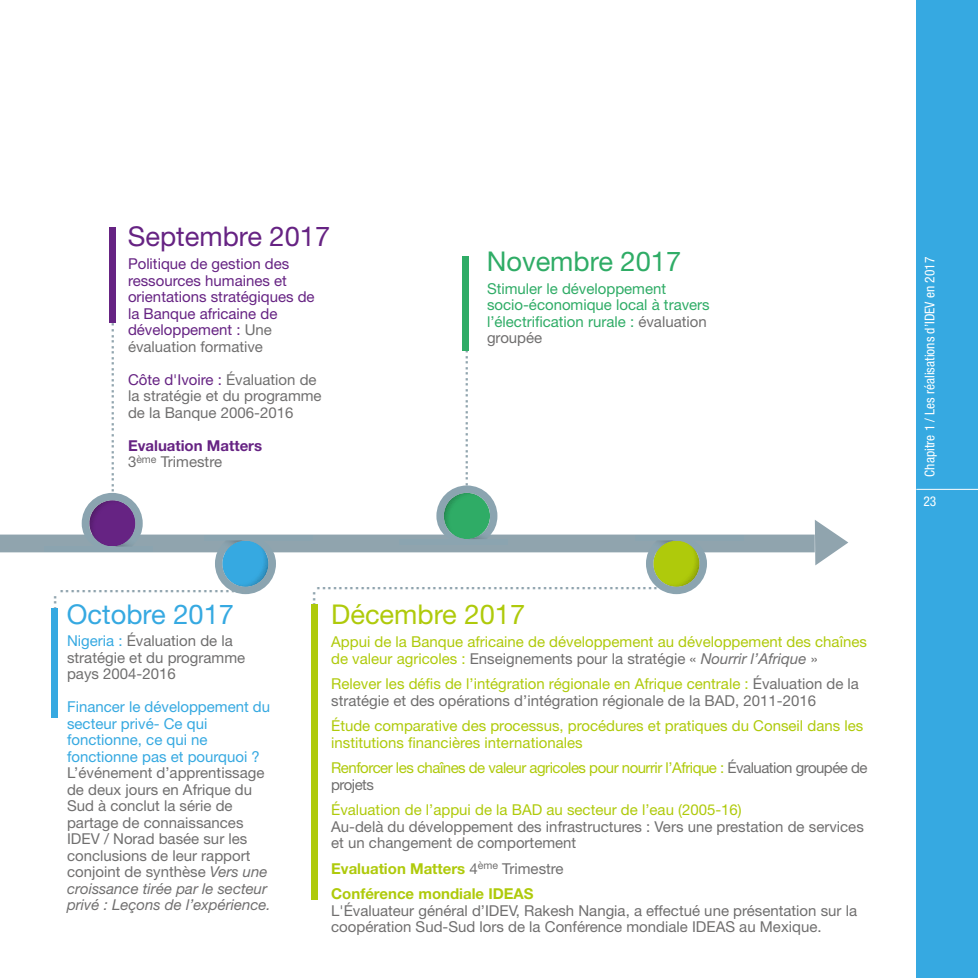
<style>
.page{position:relative;width:978px;height:978px;background:#fff}
.page>*{position:absolute;margin:0;border:0;box-sizing:border-box;transform-origin:0 0}
.t1{font:27.3px "Helvetica Neue LT Std";color:#662383}
.t2{font:27.3px "Helvetica Neue LT Std";color:#afca0b}
.t3{font:27.3px "Helvetica Neue LT Std";color:#2fac66}
.t4{font:27.3px "Helvetica Neue LT Std";color:#36a9e1}
.t5{font:18px "Museo Sans 700";color:#90a4ae}
.t6{font:15px/16.5px "Helvetica Neue LT Std";color:#706f6f}
.t7{font:15px/16.5px "Helvetica Neue LT Std";color:#afca0b}
.t8{font:15px/16.5px "Helvetica Neue LT Std";color:#662383}
.t9{font:15px/16.5px "Helvetica Neue LT Std";color:#2fac66}
.t10{font:15px/16.5px "Helvetica Neue LT Std";color:#36a9e1}
.t11{font:15px/16.5px "Helvetica Neue LT Std";letter-spacing:-.035em;color:#afca0b}
.t12{font:700 15px/25.5px "Helvetica Neue LT Std";color:#afca0b}
.t13{font:700 15px/16.5px "Helvetica Neue LT Std";color:#662383}
.t14{font:condensed 13.5px "Helvetica Neue LT Std";color:#fff}
.s1{color:#706f6f}
.s2{color:#662383}
.s3{font-weight:400;color:#706f6f}
.s4{color:#36a9e1}
.s5{font-style:italic}
.s6{font-style:italic;color:#706f6f}
.s7{color:#afca0b}
</style>
<div class="page">
<div style="left:311px;top:604px;width:6px;height:296px;background:#afca0b"></div>
<svg style="left:815px;top:520px;width:33px;height:45px"></svg>
<div style="left:0;top:535px;width:815px;height:17px;background:#90a4ae"></div>
<div style="left:109px;top:227px;width:7px;height:96px;background:#662383"></div>
<div style="left:45px;top:546px;width:108px;height:6px;background:#8ba4b0"></div>
<svg style="left:82px;top:493px;width:61px;height:54px"></svg>
<div style="left:635px;top:535px;width:109px;height:6px;background:#8ba4b0"></div>
<svg style="left:646px;top:540px;width:61px;height:54px"></svg>
<div style="left:204px;top:535px;width:109px;height:6px;background:#8ba4b0"></div>
<svg style="left:215px;top:540px;width:61px;height:54px"></svg>
<div style="left:51px;top:608px;width:6px;height:110px;background:#36a9e1"></div>
<div style="left:463px;top:256px;width:6px;height:95px;background:#2fac66"></div>
<div style="left:399px;top:539px;width:109px;height:6px;background:#8ba4b0"></div>
<svg style="left:436px;top:485px;width:61px;height:54px"></svg>
<div style="left:916px;top:0;width:62px;height:978px;background:#36a9e1"></div>
<hr style="left:916px;top:489px;width:62px;height:1px;background:#fff">
<p class="t5" style="left:128px;top:322px;width:177px;rotate:90deg">................................</p>
<h1 class="t1" style="left:128px;top:220px;width:204px">Septembre 2017</h1>
<p class="t8" style="left:128px;top:255px;width:188px">Politique de gestion des ressources humaines et orientations stratégiques de la Banque africaine de développement : <span class="s1">Une évaluation formative</span></p>
<p class="t6" style="left:128px;top:371px;width:195px"><span class="s2">Côte d'Ivoire :</span> Évaluation de la stratégie et du programme de la Banque 2006-2016</p>
<p class="t13" style="left:128px;top:437px;width:136px">Evaluation Matters<br><span class="s3">3</span><sup>ème</sup> <span class="s3">Trimestre</span></p>
<p class="t5" style="left:482px;top:349px;width:155px;rotate:90deg">............................</p>
<h1 class="t3" style="left:487px;top:245px;width:196px">Novembre 2017</h1>
<p class="t9" style="left:487px;top:280px;width:224px">Stimuler le développement socio-économique local à travers l’électrification rurale : <span class="s1">évaluation groupée</span></p>
<p class="t5" style="left:246px;top:606px;width:188px;rotate:-180deg">..................................</p>
<h1 class="t4" style="left:67px;top:598px;width:169px">Octobre 2017</h1>
<p class="t6" style="left:67px;top:633px;width:180px"><span class="s4">Nigeria :</span> Évaluation de la stratégie et du programme pays 2004-2016</p>
<p class="t10" style="left:67px;top:699px;width:205px">Financer le développement du secteur privé- Ce qui fonctionne, ce qui ne fonctionne pas et pourquoi ?</p>
<p class="t6" style="left:67px;top:765px;width:205px">L’événement d’apprentissage de deux jours en Afrique du<br>Sud à conclut la série de partage de connaissances<br>IDEV / Norad basée sur les conclusions de leur rapport conjoint de synthèse <span class="s5">Vers une croissance tirée par le secteur privé : Leçons de l’expérience.</span></p>
<p class="t5" style="left:674px;top:604px;width:360px;rotate:-180deg">.................................................................</p>
<p class="t5" style="left:329px;top:591px;width:34px;rotate:90deg">......</p>
<h1 class="t2" style="left:331px;top:598px;width:195px">Décembre 2017</h1>
<p class="t7" style="left:331px;top:633px;width:537px">Appui de la Banque africaine de développement au développement des chaînes de valeur agricoles : <span class="s1">Enseignements pour la stratégie «</span> <span class="s6">Nourrir l’Afrique</span> <span class="s1">»</span></p>
<p class="t6" style="left:331px;top:675px;width:529px"><span class="s7">Relever les défis de l’intégration régionale en Afrique centrale :</span> Évaluation de la stratégie et des opérations d’intégration régionale de la BAD, 2011-2016</p>
<p class="t7" style="left:331px;top:717px;width:534px">Étude comparative des processus, procédures et pratiques du Conseil dans les institutions financières internationales</p>
<p class="t11" style="left:331px;top:759px;width:538px">Renforcer les chaînes de valeur agricoles pour nourrir l’Afrique : <span class="s1">Évaluation groupée de projets</span></p>
<p class="t7" style="left:331px;top:801px;width:412px">Évaluation de l’appui de la BAD au secteur de l’eau (2005-16)</p>
<p class="t6" style="left:331px;top:818px;width:534px">Au-delà du développement des infrastructures : Vers une prestation de services et un changement de comportement</p>
<p class="t12" style="left:331px;top:855px;width:234px">Evaluation Matters <span class="s3">4</span><sup>ème</sup> <span class="s3">Trimestre<br></span>Conférence mondiale IDEAS</p>
<p class="t6" style="left:331px;top:902px;width:527px">L'Évaluateur général d’IDEV, Rakesh Nangia, a effectué une présentation sur la coopération Sud-Sud lors de la Conférence mondiale IDEAS au Mexique.</p>
<p class="t14" style="left:922px;top:477px;width:221px;rotate:-90deg">Chapitre 1 / Les réalisations d’IDEV en 2017</p>
<p class="t14" style="left:923px;top:494px;width:14px">23</p>
</div>
